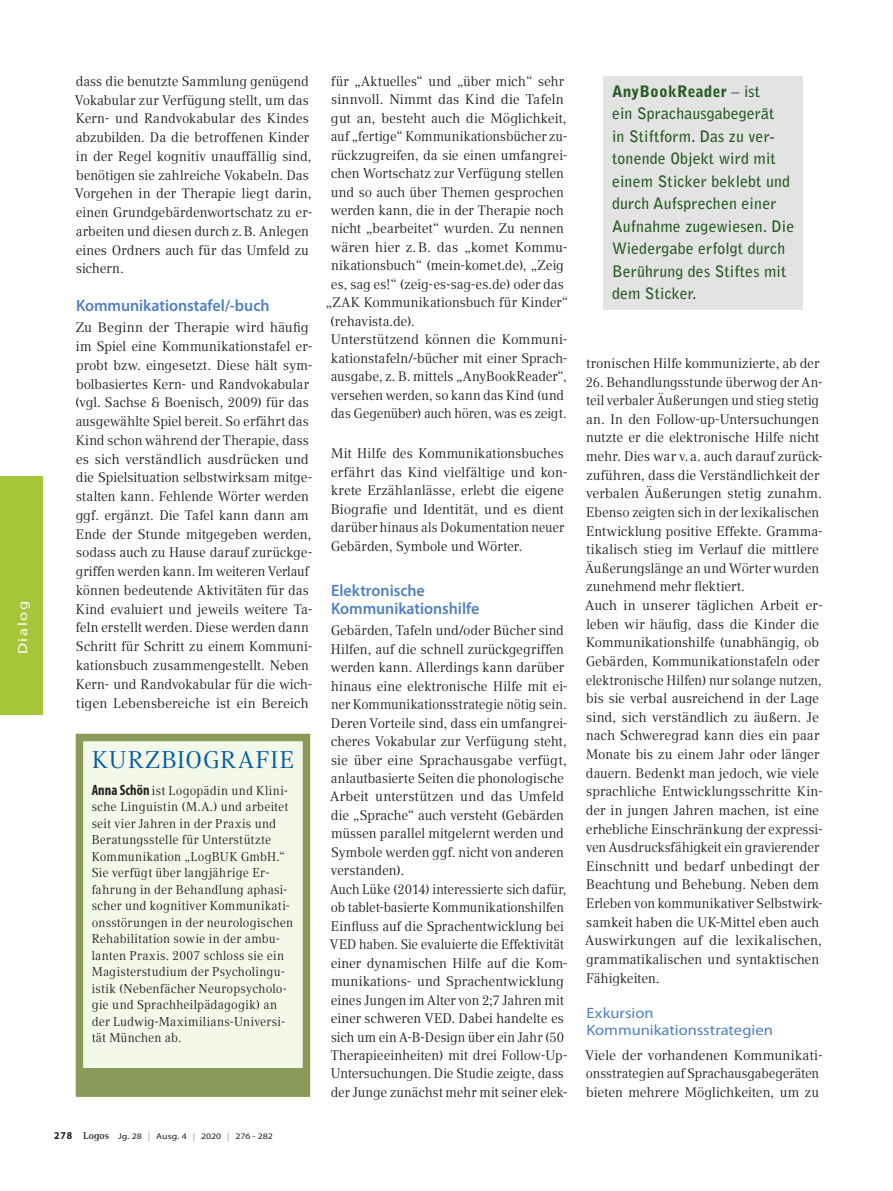
<style>
.page{position:relative;width:893px;height:1191px;background:#fff}
.page>*{position:absolute;margin:0;border:0;box-sizing:border-box;transform-origin:0 0}
.t1{font:24px "Compatil Text LT Pro";letter-spacing:.045em;color:#015aaa}
.t2{font:600 16.5px/18.1px "Myriad Pro";letter-spacing:-.005em;color:#5080c1}
.t3{font:700 15.75px/22.5px "Bell Gothic Std";letter-spacing:.01em;color:#275c25}
.t4{font:15px/16.8px "Myriad Pro";color:#5080c1;scale:1.1 1}
.t5{font:13.8px/18.8px "Compatil Text LT Pro";letter-spacing:-.005em;color:#231f20}
.t6{font:13.8px/18.6px "Compatil Text LT Pro";letter-spacing:-.005em;color:#231f20;scale:.95 1}
.t7{font:13.8px "Compatil Text LT Pro";letter-spacing:-.005em;color:#231f20;scale:.96 1}
.t8{font:13.2px "Myriad Pro";letter-spacing:.105em;color:#fff;scale:1.25 1}
.t9{font:12.75px/16.5px "Compatil Text LT Pro";letter-spacing:.015em;color:#231f20;scale:.95 1}
.t10{font:8.4px "Myriad Pro";letter-spacing:.005em;color:#231f20;scale:1.18 1}
.s1{font-family:"Myriad Pro";font-weight:700;font-stretch:condensed;font-size:15px}
.s2{font-weight:700;font-size:10.5px}
.s3{font-family:"Compatil Text LT Pro";font-weight:700;font-size:9.75px}
.s4{color:#939598}
.s5{font-weight:900}
</style>
<div class="page">
<div style="left:0;top:476px;width:43px;height:238px;background:#a6c539"></div>
<div style="left:79px;top:737px;width:227px;height:356px;background:#f4f8e8"></div>
<div style="left:76px;top:733px;width:234px;height:364px;border:8px solid #8a9b59"></div>
<div style="left:81px;top:1068px;width:224px;height:23px;background:#8a9b59"></div>
<div style="left:603px;top:76px;width:200px;height:234px;background:#e4e3e3"></div>
<p class="t8" style="left:15px;top:654px;width:45px;rotate:-90deg">Dialog</p>
<p class="t5" style="left:75px;top:72px;width:239px">dass die benutzte Sammlung genügend Vokabular zur Verfügung stellt, um das Kern- und Randvokabular des Kindes abzubilden. Da die betroffenen Kinder in der Regel kognitiv unauffällig sind, benötigen sie zahlreiche Vokabeln. Das Vorgehen in der Therapie liegt darin, einen Grundgebärdenwortschatz zu er&shy;arbeiten und diesen durch z.B. Anlegen eines Ordners auch für das Umfeld zu sichern.</p>
<p class="t2" style="left:76px;top:295px;width:195px">Kommunikationstafel/-buch</p>
<p class="t5" style="left:75px;top:318px;width:239px">Zu Beginn der Therapie wird häufig im Spiel eine Kommunikationstafel er&shy;probt bzw. eingesetzt. Diese hält sym&shy;bolbasiertes Kern- und Randvokabular (vgl. Sachse &amp; Boenisch, 2009) für das ausgewählte Spiel bereit. So erfährt das Kind schon während der Therapie, dass es sich verständlich ausdrücken und die Spielsituation selbstwirksam mitge&shy;stalten kann. Fehlende Wörter werden ggf. ergänzt. Die Tafel kann dann am Ende der Stunde mitgegeben werden, sodass auch zu Hause darauf zurückge&shy;griffen werden kann. Im weiteren Verlauf können bedeutende Aktivitäten für das Kind evaluiert und jeweils weitere Ta&shy;feln erstellt werden. Diese werden dann Schritt für Schritt zu einem Kommuni&shy;kationsbuch zusammengestellt. Neben Kern- und Randvokabular für die wich&shy;tigen Lebensbereiche ist ein Bereich</p>
<h1 class="t1" style="left:92px;top:745px;width:204px">KURZBIOGRAFIE</h1>
<p class="t9" style="left:92px;top:782px;width:214px"><span class="s1">Anna Schön</span> ist Logopädin und Klini&shy;sche Linguistin (M.A.) und arbeitet seit vier Jahren in der Praxis und Beratungsstelle für Unterstützte Kommunikation „LogBUK GmbH.“ Sie verfügt über langjährige Er&shy;fahrung in der Behandlung aphasi&shy;scher und kognitiver Kommunikati&shy;onsstörungen in der neurologischen Rehabilitation sowie in der ambu&shy;lanten Praxis. 2007 schloss sie ein Magisterstudium der Psycholingu&shy;istik (Nebenfächer Neuropsycholo&shy;gie und Sprachheilpädagogik) an der Ludwig-Maximilians-Universi&shy;tät München ab.</p>
<p class="t10" style="left:54px;top:1131px;width:187px"><span class="s2">278</span> <span class="s3">Logos</span> Jg. 28 <span class="s4">|</span> Ausg. 4 <span class="s4">|</span> 2020 <span class="s4">|</span> 276 - 282</p>
<p class="t5" style="left:331px;top:72px;width:234px">für „Aktuelles“ und „über mich“ sehr</p>
<p class="t5" style="left:331px;top:90px;width:234px">sinnvoll. Nimmt das Kind die Tafeln</p>
<p class="t5" style="left:331px;top:109px;width:237px">gut an, besteht auch die Möglichkeit,</p>
<p class="t7" style="left:331px;top:128px;width:248px">auf „fertige“ Kommunikationsbücher zu-</p>
<p class="t5" style="left:331px;top:146px;width:238px">rückzugreifen, da sie einen umfangrei-</p>
<p class="t5" style="left:331px;top:164px;width:235px">chen Wortschatz zur Verfügung stellen</p>
<p class="t5" style="left:331px;top:182px;width:234px">und so auch über Themen gesprochen</p>
<p class="t5" style="left:331px;top:201px;width:235px">werden kann, die in der Therapie noch</p>
<p class="t5" style="left:331px;top:219px;width:234px">nicht „bearbeitet“ wurden. Zu nennen</p>
<p class="t5" style="left:331px;top:238px;width:238px">wären hier z.B. das „komet Kommu-</p>
<p class="t5" style="left:331px;top:256px;width:234px">nikationsbuch“ (mein-komet.de), „Zeig</p>
<p class="t5" style="left:331px;top:275px;width:235px">es, sag es!“ (zeig-es-sag-es.de) oder das</p>
<p class="t5" style="left:326px;top:293px;width:244px">„ZAK Kommunikationsbuch für Kinder“</p>
<p class="t5" style="left:330px;top:312px;width:86px">(rehavista.de).</p>
<p class="t5" style="left:331px;top:330px;width:237px">Unterstützend können die Kommuni-</p>
<p class="t5" style="left:331px;top:349px;width:238px">kationstafeln/-bücher mit einer Sprach-</p>
<p class="t7" style="left:331px;top:368px;width:247px">ausgabe, z. B. mittels „AnyBookReader“,</p>
<p class="t7" style="left:331px;top:387px;width:244px">versehen werden, so kann das Kind (und</p>
<p class="t6" style="left:331px;top:404px;width:250px">das Gegenüber) auch hören, was es zeigt.</p>
<p class="t5" style="left:331px;top:444px;width:238px">Mit Hilfe des Kommunikationsbuches erfährt das Kind vielfältige und kon&shy;krete Erzählanlässe, erlebt die eigene Biografie und Identität, und es dient darüber hinaus als Dokumentation neuer Gebärden, Symbole und Wörter.</p>
<p class="t2" style="left:331px;top:581px;width:150px">Elektronische<br>Kommunikationshilfe</p>
<p class="t5" style="left:330px;top:621px;width:239px">Gebärden, Tafeln und/oder Bücher sind Hilfen, auf die schnell zurückgegriffen werden kann. Allerdings kann darüber hinaus eine elektronische Hilfe mit ei&shy;ner Kommunikationsstrategie nötig sein.<br>Deren Vorteile sind, dass ein umfangrei&shy;cheres Vokabular zur Verfügung steht, sie über eine Sprachausgabe verfügt, anlautbasierte Seiten die phonologische Arbeit unterstützen und das Umfeld die „Sprache“ auch versteht (Gebärden müssen parallel mitgelernt werden und Symbole werden ggf. nicht von anderen verstanden).<br>Auch Lüke (2014) interessierte sich dafür, ob tablet-basierte Kommunikationshilfen Einfluss auf die Sprachentwicklung bei VED haben. Sie evaluierte die Effektivität einer dynamischen Hilfe auf die Kom&shy;munikations- und Sprachentwicklung eines Jungen im Alter von 2;7 Jahren mit einer schweren VED. Dabei handelte es sich um ein A-B-Design über ein Jahr (50<br>Therapieeinheiten) mit drei Follow-Up-Untersuchungen. Die Studie zeigte, dass der Junge zunächst mehr mit seiner elek-</p>
<p class="t3" style="left:612px;top:80px;width:184px"><span class="s5">AnyBookReader</span> – ist<br>ein Sprachausgabegerät<br>in Stiftform. Das zu ver&shy;tonende Objekt wird mit einem Sticker beklebt und durch Aufsprechen einer<br>Aufnahme zugewiesen. Die<br>Wiedergabe erfolgt durch<br>Berührung des Stiftes mit dem Sticker.</p>
<p class="t5" style="left:586px;top:354px;width:235px">tronischen Hilfe kommunizierte, ab der</p>
<p class="t6" style="left:585px;top:372px;width:252px">26. Behandlungsstunde überwog der An&shy;teil verbaler Äußerungen und stieg stetig an. In den Follow-up-Untersuchungen nutzte er die elektronische Hilfe nicht mehr. Dies war v.a. auch darauf zurück&shy;zuführen, dass die Verständlichkeit der verbalen Äußerungen stetig zunahm.<br>Ebenso zeigten sich in der lexikalischen Entwicklung positive Effekte. Gramma&shy;tikalisch stieg im Verlauf die mittlere Äußerungslänge an und Wörter wurden zunehmend mehr flektiert.<br>Auch in unserer täglichen Arbeit er&shy;leben wir häufig, dass die Kinder die Kommunikationshilfe (unabhängig, ob Gebärden, Kommunikationstafeln oder elektronische Hilfen) nur solange nutzen, bis sie verbal ausreichend in der Lage sind, sich verständlich zu äußern. Je nach Schweregrad kann dies ein paar Monate bis zu einem Jahr oder länger dauern. Bedenkt man jedoch, wie viele sprachliche Entwicklungsschritte Kin&shy;der in jungen Jahren machen, ist eine erhebliche Einschränkung der expressi&shy;ven Ausdrucksfähigkeit ein gravierender Einschnitt und bedarf unbedingt der Beachtung und Behebung. Neben dem Erleben von kommunikativer Selbstwirk&shy;samkeit haben die UK-Mittel eben auch Auswirkungen auf die lexikalischen, grammatikalischen und syntaktischen Fähigkeiten.</p>
<p class="t4" style="left:586px;top:1004px;width:171px">Exkursion<br>Kommunikationsstrategien</p>
<p class="t5" style="left:585px;top:1045px;width:239px">Viele der vorhandenen Kommunikati&shy;onsstrategien auf Sprachausgabegeräten bieten mehrere Möglichkeiten, um zu</p>
</div>
